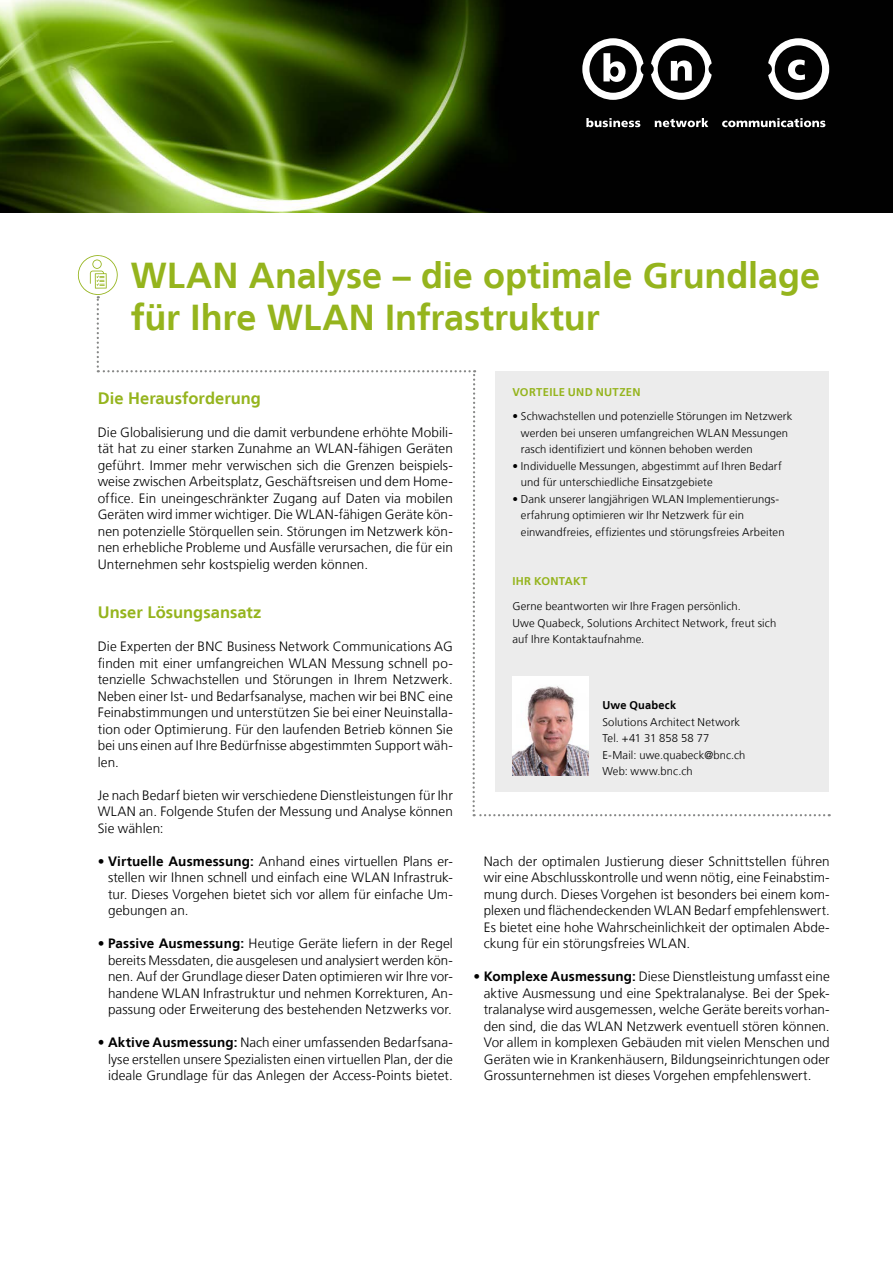
<style>
.page{position:relative;width:893px;height:1263px;background:#fff}
.page>*{position:absolute;margin:0;border:0;box-sizing:border-box;transform-origin:0 0}
.t1{font:700 36px/41.2px "Frutiger LT";color:#95b41d}
.t2{font:700 16.5px "Frutiger LT";color:#95b41d}
.t3{font:300 13.5px/16.5px "Frutiger LT";letter-spacing:.005em;color:#000;text-align:justify}
.t4{font:300 11.25px/16.5px "Frutiger LT";letter-spacing:.015em;color:#000}
.t5{font:700 11.25px "Frutiger LT";letter-spacing:.03em;color:#95b41d}
.t6{font:700 11.25px "Frutiger LT";letter-spacing:.02em;color:#000}
.s1{font-weight:700}
</style>
<div class="page">
<img style="left:0;top:0;width:893px;height:213px">
<svg style="left:586px;top:118px;width:54px;height:9px"></svg>
<svg style="left:655px;top:118px;width:53px;height:9px"></svg>
<svg style="left:722px;top:118px;width:103px;height:9px"></svg>
<svg style="left:651px;top:38px;width:61px;height:62px"></svg>
<svg style="left:582px;top:38px;width:61px;height:62px"></svg>
<svg style="left:768px;top:38px;width:61px;height:62px"></svg>
<svg style="left:78px;top:255px;width:752px;height:561px"></svg>
<h1 class="t1" style="left:131px;top:255px;width:691px">WLAN Analyse – die optimale Grundlage für Ihre WLAN Infrastruktur</h1>
<p class="t2" style="left:98px;top:388px;width:165px">Die Herausforderung</p>
<p class="t3" style="left:98px;top:424px;width:357px">Die Globalisierung und die damit verbundene erhöhte Mobili&shy;tät hat zu einer starken Zunahme an WLAN-fähigen Geräten geführt. Immer mehr verwischen sich die Grenzen beispiels&shy;weise zwischen Arbeitsplatz, Geschäftsreisen und dem Home&shy;office. Ein uneingeschränkter Zugang auf Daten via mobilen Geräten wird immer wichtiger. Die WLAN-fähigen Geräte kön&shy;nen potenzielle Störquellen sein. Störungen im Netzwerk kön&shy;nen erhebliche Probleme und Ausfälle verursachen, die für ein Unternehmen sehr kostspielig werden können.</p>
<p class="t2" style="left:98px;top:603px;width:165px">Unser Lösungsansatz</p>
<p class="t3" style="left:98px;top:639px;width:357px">Die Experten der BNC Business Network Communications AG finden mit einer umfangreichen WLAN Messung schnell po&shy;tenzielle Schwachstellen und Störungen in Ihrem Netzwerk.<br>Neben einer Ist- und Bedarfsanalyse, machen wir bei BNC eine Feinabstimmungen und unterstützen Sie bei einer Neuinstalla&shy;tion oder Optimierung. Für den laufenden Betrieb können Sie bei uns einen auf Ihre Bedürfnisse abgestimmten Support wäh&shy;len.</p>
<p class="t3" style="left:98px;top:787px;width:357px">Je nach Bedarf bieten wir verschiedene Dienstleistungen für Ihr WLAN an. Folgende Stufen der Messung und Analyse können Sie wählen:</p>
<p class="t3" style="left:108px;top:853px;width:346px;text-indent:-10px"><span class="s1">• Virtuelle Ausmessung:</span> Anhand eines virtuellen Plans er&shy;stellen wir Ihnen schnell und einfach eine WLAN Infrastruk&shy;tur. Dieses Vorgehen bietet sich vor allem für einfache Um&shy;gebungen an.</p>
<p class="t3" style="left:108px;top:935px;width:346px;text-indent:-10px"><span class="s1">• Passive Ausmessung:</span> Heutige Geräte liefern in der Regel bereits Messdaten, die ausgelesen und analysiert werden kön&shy;nen. Auf der Grundlage dieser Daten optimieren wir Ihre vor&shy;handene WLAN Infrastruktur und nehmen Korrekturen, An&shy;passung oder Erweiterung des bestehenden Netzwerks vor.</p>
<p class="t3" style="left:108px;top:1035px;width:346px;text-indent:-10px">• <span class="s1">Aktive Ausmessung:</span> Nach einer umfassenden Bedarfsana&shy;lyse erstellen unsere Spezialisten einen virtuellen Plan, der die ideale Grundlage für das Anlegen der Access-Points bietet.</p>
<p class="t5" style="left:512px;top:385px;width:130px">VORTEILE UND NUTZEN</p>
<p class="t4" style="left:521px;top:408px;width:273px;text-indent:-9px">• Schwachstellen und potenzielle Störungen im Netzwerk werden bei unseren umfangreichen WLAN Messungen rasch identifiziert und können behoben werden</p>
<p class="t4" style="left:521px;top:458px;width:262px;text-indent:-9px">• Individuelle Messungen, abgestimmt auf Ihren Bedarf und für unterschiedliche Einsatzgebiete</p>
<p class="t4" style="left:521px;top:491px;width:265px;text-indent:-9px">• Dank unserer langjährigen WLAN Implementierungs&shy;erfahrung optimieren wir Ihr Netzwerk für ein einwandfreies, effizientes und störungsfreies Arbeiten</p>
<p class="t5" style="left:512px;top:575px;width:77px">IHR KONTAKT</p>
<p class="t4" style="left:512px;top:598px;width:265px">Gerne beantworten wir Ihre Fragen persönlich.<br>Uwe Quabeck, Solutions Architect Network, freut sich auf Ihre Kontaktaufnahme.</p>
<p class="t6" style="left:602px;top:698px;width:75px">Uwe Quabeck</p>
<p class="t4" style="left:602px;top:714px;width:145px">Solutions Architect Network<br>Tel. +41 31 858 58 77<br>E-Mail: uwe.quabeck@bnc.ch<br>Web: www.bnc.ch</p>
<p class="t3" style="left:484px;top:853px;width:347px">Nach der optimalen Justierung dieser Schnittstellen führen wir eine Abschlusskontrolle und wenn nötig, eine Feinabstim&shy;mung durch. Dieses Vorgehen ist besonders bei einem kom&shy;plexen und flächendeckenden WLAN Bedarf empfehlenswert.<br>Es bietet eine hohe Wahrscheinlichkeit der optimalen Abde&shy;ckung für ein störungsfreies WLAN.</p>
<p class="t3" style="left:484px;top:969px;width:347px;text-indent:-10px"><span class="s1">• Komplexe Ausmessung:</span> Diese Dienstleistung umfasst eine aktive Ausmessung und eine Spektralanalyse. Bei der Spek&shy;tralanalyse wird ausgemessen, welche Geräte bereits vorhan&shy;den sind, die das WLAN Netzwerk eventuell stören können.<br>Vor allem in komplexen Gebäuden mit vielen Menschen und Geräten wie in Krankenhäusern, Bildungseinrichtungen oder Grossunternehmen ist dieses Vorgehen empfehlenswert.</p>
</div>
